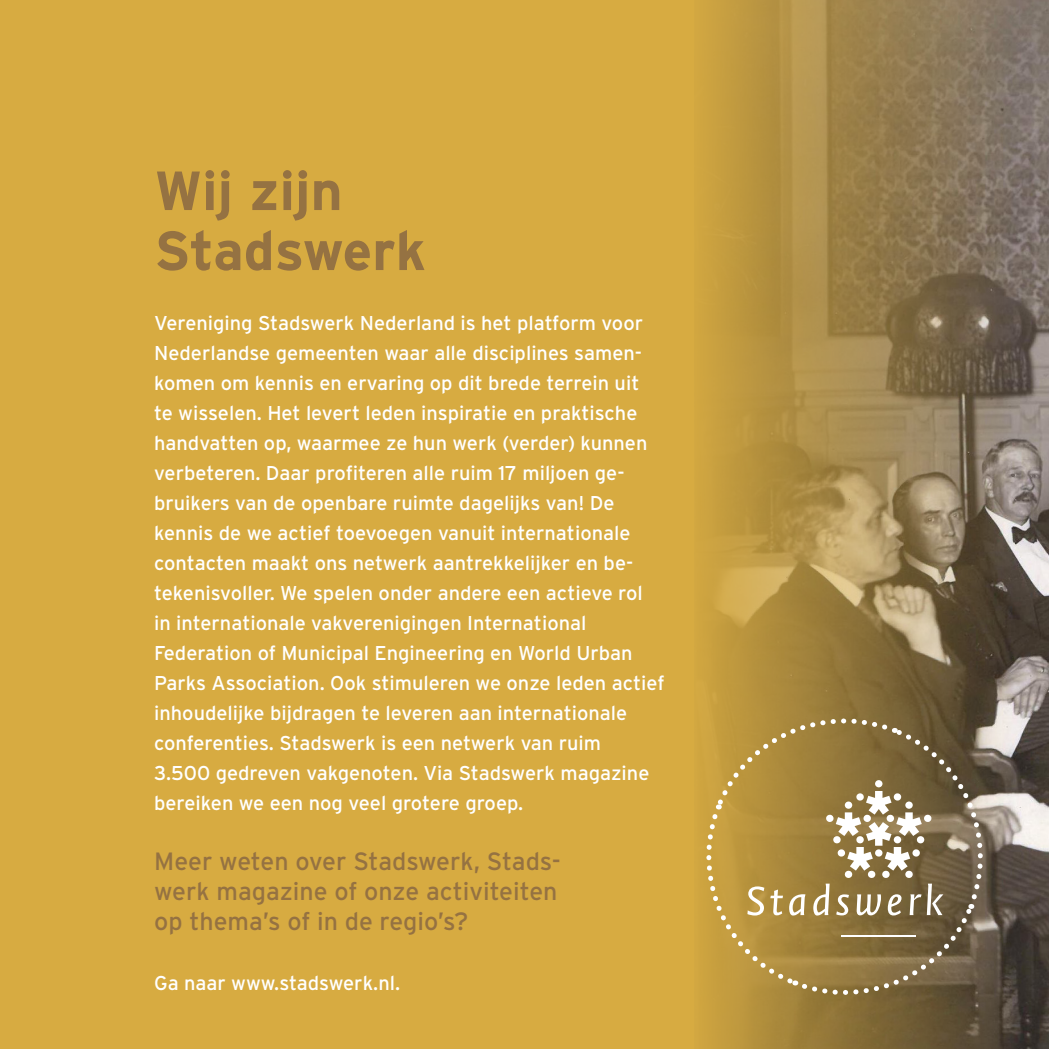
<style>
.page{position:relative;width:1049px;height:1049px;background:#d7ab41}
.page>*{position:absolute;margin:0;border:0;box-sizing:border-box;transform-origin:0 0}
.t1{font:700 55px/60px "Interstate";color:#957242}
.broodtekst{font:25px/30px "Interstate";color:#957242}
.broodtekst-2{font:20px/30px "Interstate";color:#fff}
</style>
<div class="page">
<img style="left:1011px;top:0;width:38px;height:1049px">
<svg style="left:704px;top:0;width:307px;height:1049px;background:#9b814c"></svg>
<svg style="left:704px;top:707px;width:290px;height:300px;background:#9a814c"></svg>
<p class="t1" style="left:154px;top:160px;width:273px">Wij zijn<br>Stadswerk</p>
<p class="broodtekst-2" style="left:154px;top:308px;width:512px">Vereniging Stadswerk Nederland is het platform voor Nederlandse gemeenten waar alle disciplines samen&shy;komen om kennis en ervaring op dit brede terrein uit<br>te wisselen. Het levert leden inspiratie en praktische handvatten op, waarmee ze hun werk (verder) kunnen verbeteren. Daar profiteren alle ruim 17 miljoen ge&shy;bruikers van de openbare ruimte dagelijks van! De kennis de we actief toevoegen vanuit internationale contacten maakt ons netwerk aantrekkelijker en be&shy;tekenisvoller. We spelen onder andere een actieve rol<br>in internationale vakverenigingen International Federation of Municipal Engineering en World Urban Parks Association. Ook stimuleren we onze leden actief inhoudelijke bijdragen te leveren aan internationale conferenties. Stadswerk is een netwerk van ruim<br>3.500 gedreven vakgenoten. Via Stadswerk magazine bereiken we een nog veel grotere groep.</p>
<p class="broodtekst" style="left:154px;top:846px;width:408px">Meer weten over Stadswerk, Stads&shy;werk magazine of onze activiteiten op thema’s of in de regio’s?</p>
<p class="broodtekst-2" style="left:154px;top:968px;width:247px">Ga naar www.stadswerk.nl.</p>
</div>
